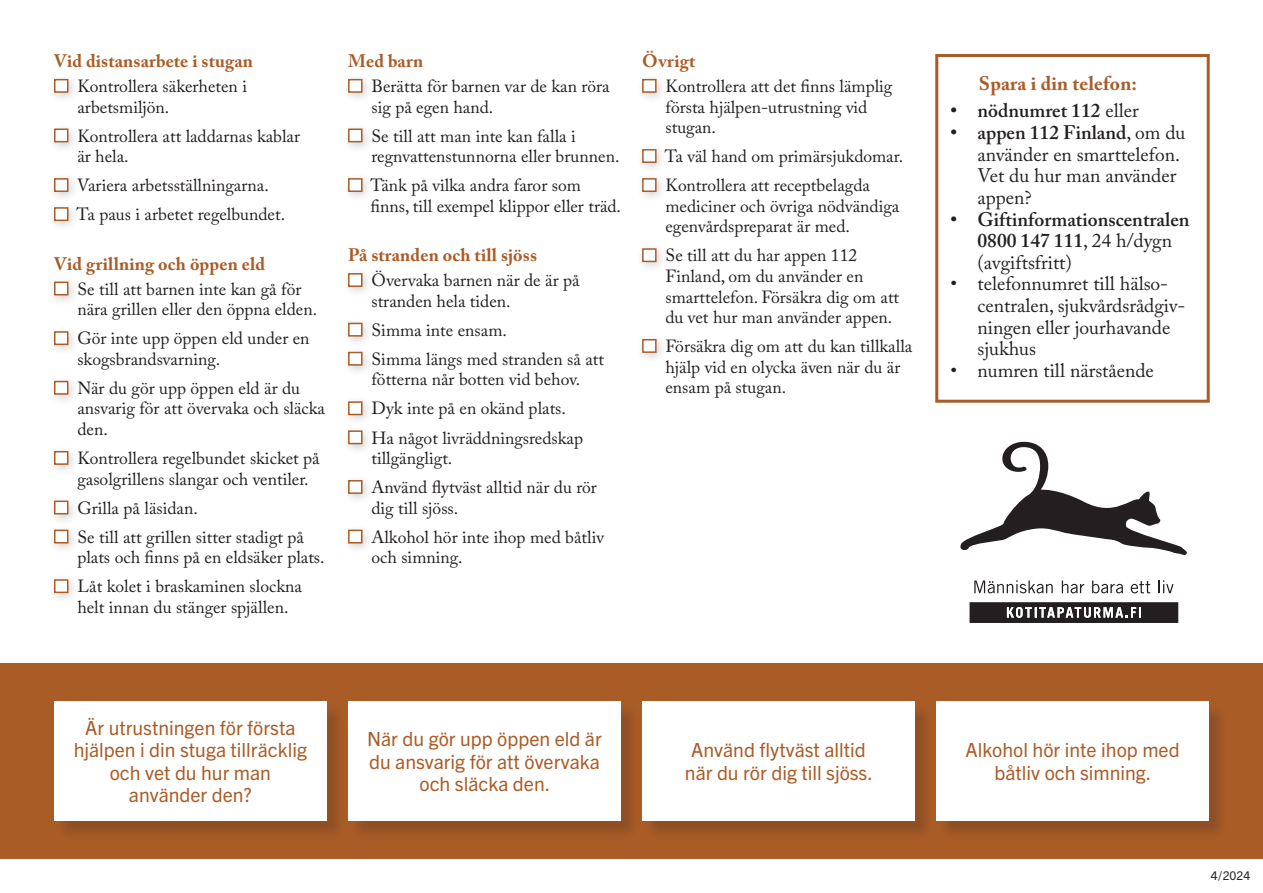
<style>
.page{position:relative;width:1263px;height:893px;background:#fff}
.page>*{position:absolute;margin:0;border:0;box-sizing:border-box;transform-origin:0 0}
.t1{font:19.5px/22.5px "Trade Gothic Next LT Pro";color:#aa5c26;text-align:center}
.t2{font:19.5px/21.6px "Adobe Caslon Pro";color:#231f20}
.t3{font:600 19.5px/21.6px "Adobe Caslon Pro";color:#231f20}
.t4{font:700 19.5px "Adobe Caslon Pro";letter-spacing:.01em;color:#aa5c26}
.t5{font:700 18px "Adobe Caslon Pro";letter-spacing:.01em;color:#aa5c26}
.t6{font:17.55px/20.5px "Adobe Caslon Pro";color:#231f20}
.t7{font:12px "Trade Gothic Next LT Pro";color:#231f20}
.s1{font-weight:400}
.s2{font-weight:600}
</style>
<div class="page">
<div style="left:0;top:663px;width:1263px;height:196px;background:#aa5c26"></div>
<div style="left:56px;top:704px;width:290px;height:136px;background:#231f20;opacity:.2"></div>
<div style="left:54px;top:702px;width:273px;height:119px;background:#fff"></div>
<div style="left:938px;top:704px;width:290px;height:136px;background:#231f20;opacity:.2"></div>
<div style="left:936px;top:702px;width:273px;height:119px;background:#fff"></div>
<div style="left:350px;top:704px;width:290px;height:136px;background:#231f20;opacity:.2"></div>
<div style="left:348px;top:702px;width:273px;height:119px;background:#fff"></div>
<div style="left:644px;top:704px;width:290px;height:136px;background:#231f20;opacity:.2"></div>
<div style="left:642px;top:702px;width:273px;height:119px;background:#fff"></div>
<div style="left:48px;top:73px;width:31px;height:31px;background:#231f20;opacity:.2"></div>
<div style="left:54px;top:79px;width:14px;height:14px;background:#fff;border:2px solid #aa5c26"></div>
<div style="left:48px;top:123px;width:31px;height:30px;background:#231f20;opacity:.2"></div>
<div style="left:54px;top:129px;width:14px;height:13px;background:#fff;border:2px solid #aa5c26"></div>
<div style="left:48px;top:172px;width:31px;height:31px;background:#231f20;opacity:.2"></div>
<div style="left:54px;top:178px;width:14px;height:14px;background:#fff;border:2px solid #aa5c26"></div>
<div style="left:48px;top:201px;width:31px;height:31px;background:#231f20;opacity:.2"></div>
<div style="left:54px;top:207px;width:14px;height:14px;background:#fff;border:2px solid #aa5c26"></div>
<div style="left:48px;top:276px;width:31px;height:30px;background:#231f20;opacity:.2"></div>
<div style="left:54px;top:282px;width:14px;height:13px;background:#fff;border:2px solid #aa5c26"></div>
<div style="left:48px;top:325px;width:31px;height:31px;background:#231f20;opacity:.2"></div>
<div style="left:54px;top:331px;width:14px;height:14px;background:#fff;border:2px solid #aa5c26"></div>
<div style="left:48px;top:375px;width:31px;height:31px;background:#231f20;opacity:.2"></div>
<div style="left:54px;top:381px;width:14px;height:14px;background:#fff;border:2px solid #aa5c26"></div>
<div style="left:48px;top:445px;width:31px;height:31px;background:#231f20;opacity:.2"></div>
<div style="left:54px;top:451px;width:14px;height:14px;background:#fff;border:2px solid #aa5c26"></div>
<div style="left:48px;top:495px;width:31px;height:30px;background:#231f20;opacity:.2"></div>
<div style="left:54px;top:501px;width:14px;height:13px;background:#fff;border:2px solid #aa5c26"></div>
<div style="left:48px;top:524px;width:31px;height:30px;background:#231f20;opacity:.2"></div>
<div style="left:54px;top:530px;width:14px;height:13px;background:#fff;border:2px solid #aa5c26"></div>
<div style="left:48px;top:573px;width:31px;height:31px;background:#231f20;opacity:.2"></div>
<div style="left:54px;top:579px;width:14px;height:14px;background:#fff;border:2px solid #aa5c26"></div>
<div style="left:342px;top:73px;width:31px;height:31px;background:#231f20;opacity:.2"></div>
<div style="left:348px;top:79px;width:14px;height:14px;background:#fff;border:2px solid #aa5c26"></div>
<div style="left:342px;top:123px;width:31px;height:30px;background:#231f20;opacity:.2"></div>
<div style="left:348px;top:129px;width:14px;height:13px;background:#fff;border:2px solid #aa5c26"></div>
<div style="left:342px;top:172px;width:31px;height:31px;background:#231f20;opacity:.2"></div>
<div style="left:348px;top:178px;width:14px;height:14px;background:#fff;border:2px solid #aa5c26"></div>
<div style="left:342px;top:267px;width:31px;height:31px;background:#231f20;opacity:.2"></div>
<div style="left:348px;top:273px;width:14px;height:14px;background:#fff;border:2px solid #aa5c26"></div>
<div style="left:342px;top:317px;width:31px;height:30px;background:#231f20;opacity:.2"></div>
<div style="left:348px;top:323px;width:14px;height:14px;background:#fff;border:2px solid #aa5c26"></div>
<div style="left:342px;top:346px;width:31px;height:30px;background:#231f20;opacity:.2"></div>
<div style="left:348px;top:352px;width:14px;height:14px;background:#fff;border:2px solid #aa5c26"></div>
<div style="left:342px;top:395px;width:31px;height:31px;background:#231f20;opacity:.2"></div>
<div style="left:348px;top:401px;width:14px;height:14px;background:#fff;border:2px solid #aa5c26"></div>
<div style="left:342px;top:425px;width:31px;height:30px;background:#231f20;opacity:.2"></div>
<div style="left:348px;top:430px;width:14px;height:14px;background:#fff;border:2px solid #aa5c26"></div>
<div style="left:342px;top:474px;width:31px;height:31px;background:#231f20;opacity:.2"></div>
<div style="left:348px;top:480px;width:14px;height:14px;background:#fff;border:2px solid #aa5c26"></div>
<div style="left:342px;top:524px;width:31px;height:30px;background:#231f20;opacity:.2"></div>
<div style="left:348px;top:530px;width:14px;height:13px;background:#fff;border:2px solid #aa5c26"></div>
<div style="left:935px;top:54px;width:275px;height:349px;border:3px solid #aa5c26"></div>
<svg style="left:974px;top:580px;width:79px;height:13px"></svg>
<svg style="left:1062px;top:580px;width:22px;height:13px"></svg>
<svg style="left:1092px;top:580px;width:31px;height:13px"></svg>
<svg style="left:1131px;top:581px;width:19px;height:12px"></svg>
<svg style="left:1159px;top:580px;width:14px;height:13px"></svg>
<svg style="left:960px;top:442px;width:227px;height:113px"></svg>
<svg style="left:969px;top:602px;width:209px;height:21px"></svg>
<div style="left:636px;top:73px;width:31px;height:31px;background:#231f20;opacity:.2"></div>
<div style="left:642px;top:79px;width:15px;height:14px;background:#fff;border:2px solid #aa5c26"></div>
<div style="left:636px;top:143px;width:31px;height:31px;background:#231f20;opacity:.2"></div>
<div style="left:642px;top:149px;width:15px;height:14px;background:#fff;border:2px solid #aa5c26"></div>
<div style="left:636px;top:172px;width:31px;height:31px;background:#231f20;opacity:.2"></div>
<div style="left:642px;top:178px;width:15px;height:14px;background:#fff;border:2px solid #aa5c26"></div>
<div style="left:636px;top:242px;width:31px;height:31px;background:#231f20;opacity:.2"></div>
<div style="left:642px;top:248px;width:15px;height:14px;background:#fff;border:2px solid #aa5c26"></div>
<div style="left:636px;top:333px;width:31px;height:31px;background:#231f20;opacity:.2"></div>
<div style="left:642px;top:339px;width:15px;height:14px;background:#fff;border:2px solid #aa5c26"></div>
<p class="t5" style="left:54px;top:50px;width:201px">Vid distansarbete i stugan</p>
<p class="t6" style="left:77px;top:76px;width:171px">Kontrollera säkerheten i arbetsmiljön.</p>
<p class="t6" style="left:77px;top:125px;width:224px">Kontrollera att laddarnas kablar är hela.</p>
<p class="t6" style="left:77px;top:171px;width:210px;line-height:29.1px">Variera arbetsställningarna.<br>Ta paus i arbetet regelbundet.</p>
<p class="t5" style="left:54px;top:253px;width:213px">Vid grillning och öppen eld</p>
<p class="t6" style="left:77px;top:278px;width:241px">Se till att barnen inte kan gå för nära grillen eller den öppna elden.</p>
<p class="t6" style="left:77px;top:328px;width:234px">Gör inte upp öppen eld under en skogsbrandsvarning.</p>
<p class="t6" style="left:77px;top:378px;width:249px">När du gör upp öppen eld är du ansvarig för att övervaka och släcka den.</p>
<p class="t6" style="left:77px;top:448px;width:244px">Kontrollera regelbundet skicket på gasolgrillens slangar och ventiler.</p>
<p class="t6" style="left:77px;top:493px;width:228px;line-height:29.1px">Grilla på läsidan.<br>Se till att grillen sitter stadigt på</p>
<p class="t6" style="left:77px;top:543px;width:249px;line-height:29.1px">plats och finns på en eldsäker plats.<br>Låt kolet i braskaminen slockna</p>
<p class="t6" style="left:77px;top:597px;width:213px">helt innan du stänger spjällen.</p>
<p class="t5" style="left:348px;top:50px;width:77px">Med barn</p>
<p class="t6" style="left:371px;top:76px;width:240px">Berätta för barnen var de kan röra sig på egen hand.</p>
<p class="t6" style="left:371px;top:125px;width:249px">Se till att man inte kan falla i regnvattenstunnorna eller brunnen.</p>
<p class="t6" style="left:371px;top:175px;width:252px">Tänk på vilka andra faror som finns, till exempel klippor eller träd.</p>
<p class="t5" style="left:348px;top:245px;width:191px">På stranden och till sjöss</p>
<p class="t6" style="left:371px;top:270px;width:210px">Övervaka barnen när de är på stranden hela tiden.</p>
<p class="t6" style="left:371px;top:315px;width:234px;line-height:29.1px">Simma inte ensam.<br>Simma längs med stranden så att</p>
<p class="t6" style="left:371px;top:365px;width:213px;line-height:29.1px">fötterna når botten vid behov.<br>Dyk inte på en okänd plats.<br>Ha något livräddningsredskap</p>
<p class="t6" style="left:371px;top:443px;width:227px;line-height:29.1px">tillgängligt.<br>Använd flytväst alltid när du rör</p>
<p class="t6" style="left:371px;top:493px;width:234px;line-height:29.1px">dig till sjöss.<br>Alkohol hör inte ihop med båtliv</p>
<p class="t6" style="left:371px;top:547px;width:93px">och simning.</p>
<p class="t5" style="left:642px;top:50px;width:55px">Övrigt</p>
<p class="t6" style="left:665px;top:76px;width:228px">Kontrollera att det finns lämplig första hjälpen-utrustning vid stugan.</p>
<p class="t6" style="left:665px;top:142px;width:240px;line-height:29.1px">Ta väl hand om primärsjukdomar.<br>Kontrollera att receptbelagda</p>
<p class="t6" style="left:665px;top:195px;width:235px">mediciner och övriga nödvändiga egenvårdspreparat är med.</p>
<p class="t6" style="left:665px;top:245px;width:235px">Se till att du har appen 112<br>Finland, om du använder en smarttelefon. Försäkra dig om att du vet hur man använder appen.</p>
<p class="t6" style="left:665px;top:336px;width:248px">Försäkra dig om att du kan tillkalla hjälp vid en olycka även när du är ensam på stugan.</p>
<p class="t4" style="left:979px;top:72px;width:160px">Spara i din telefon:</p>
<p class="t3" style="left:950px;top:100px;width:190px">• nödnumret 112 <span class="s1">eller</span></p>
<p class="t2" style="left:977px;top:122px;width:209px;text-indent:-27px"><span class="s2">• appen 112 Finland</span>, om du använder en smarttelefon.<br>Vet du hur man använder appen?</p>
<p class="t3" style="left:977px;top:208px;width:213px;text-indent:-27px">• Giftinformationscentralen<br>0800 147 111<span class="s1">, 24 h/dygn (avgiftsfritt)</span></p>
<p class="t2" style="left:977px;top:273px;width:209px;text-indent:-27px">• telefonnumret till hälso&shy;centralen, sjukvårdsrådgiv&shy;ningen eller jourhavande sjukhus</p>
<p class="t2" style="left:950px;top:359px;width:205px">• numren till närstående</p>
<p class="t1" style="left:74px;top:715px;width:235px">Är utrustningen för första hjälpen i din stuga tillräcklig och vet du hur man använder den?</p>
<p class="t1" style="left:367px;top:727px;width:236px">När du gör upp öppen eld är du ansvarig för att övervaka och släcka den.</p>
<p class="t1" style="left:685px;top:738px;width:189px">Använd flytväst alltid när du rör dig till sjöss.</p>
<p class="t1" style="left:965px;top:738px;width:216px">Alkohol hör inte ihop med båtliv och simning.</p>
<p class="t7" style="left:1211px;top:867px;width:41px">4/2024</p>
</div>
